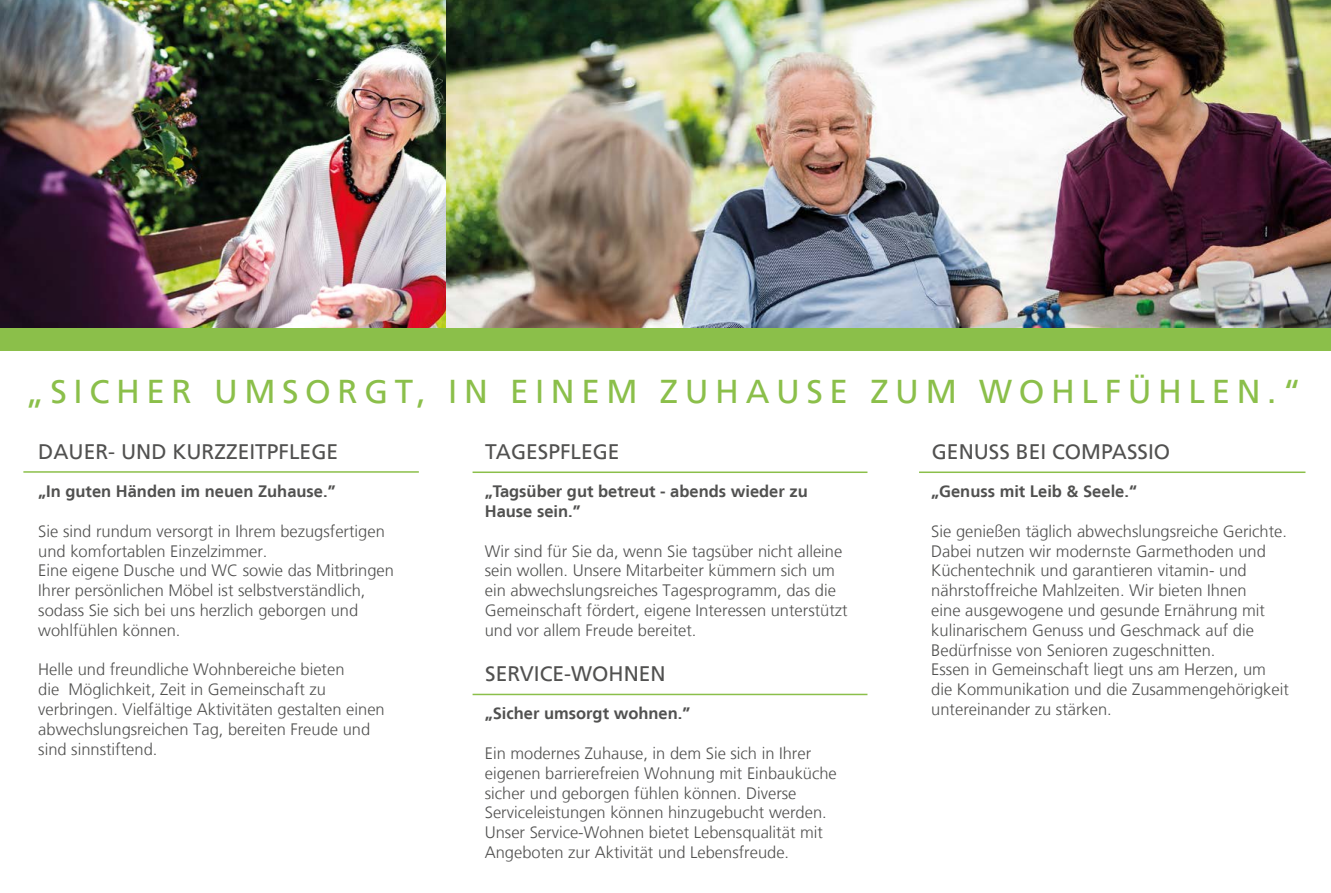
<style>
.page{position:relative;width:1331px;height:893px;background:#fff}
.page>*{position:absolute;margin:0;border:0;box-sizing:border-box;transform-origin:0 0}
.t1{font:33px "Frutiger LT";letter-spacing:.2em;color:#8bbf4a}
.t2{font:21px "Frutiger LT";color:#515150}
.t3{font:300 16.5px/19.8px "Frutiger LT";color:#515150}
.t4{font:700 16.5px/19.8px "Frutiger LT";color:#515150}
</style>
<div class="page">
<img style="left:0;top:0;width:446px;height:328px">
<hr style="left:23px;top:471px;width:396px;height:2px;background:#8bbf4a">
<hr style="left:473px;top:471px;width:394px;height:2px;background:#8bbf4a">
<img style="left:446px;top:0;width:885px;height:328px">
<div style="left:0;top:328px;width:1331px;height:23px;background:#8bbf4a"></div>
<hr style="left:919px;top:471px;width:386px;height:2px;background:#8bbf4a">
<hr style="left:473px;top:694px;width:394px;height:1px;background:#8bbf4a">
<h1 class="t1" style="left:26px;top:372px;width:1277px">„SICHER UMSORGT, IN EINEM ZUHAUSE ZUM WOHLFÜHLEN.“</h1>
<p class="t2" style="left:38px;top:439px;width:301px">DAUER- UND KURZZEITPFLEGE</p>
<p class="t4" style="left:38px;top:482px;width:299px">„In guten Händen im neuen Zuhause.”</p>
<p class="t3" style="left:38px;top:521px;width:357px">Sie sind rundum versorgt in Ihrem bezugsfertigen und komfortablen Einzelzimmer.<br>Eine eigene Dusche und WC sowie das Mitbringen Ihrer persönlichen Möbel ist selbstverständlich, sodass Sie sich bei uns herzlich geborgen und wohlfühlen können.</p>
<p class="t3" style="left:38px;top:660px;width:348px">Helle und freundliche Wohnbereiche bieten<br>die Möglichkeit, Zeit in Gemeinschaft zu verbringen. Vielfältige Aktivitäten gestalten einen abwechslungsreichen Tag, bereiten Freude und sind sinnstiftend.</p>
<p class="t2" style="left:485px;top:439px;width:136px">TAGESPFLEGE</p>
<p class="t2" style="left:932px;top:439px;width:240px">GENUSS BEI COMPASSIO</p>
<p class="t4" style="left:485px;top:482px;width:325px">„Tagsüber gut betreut - abends wieder zu<br>Hause sein.”</p>
<p class="t3" style="left:485px;top:541px;width:365px">Wir sind für Sie da, wenn Sie tagsüber nicht alleine sein wollen. Unsere Mitarbeiter kümmern sich um ein abwechslungsreiches Tagesprogramm, das die Gemeinschaft fördert, eigene Interessen unterstützt und vor allem Freude bereitet.</p>
<p class="t4" style="left:931px;top:482px;width:207px">„Genuss mit Leib &amp; Seele.“</p>
<p class="t3" style="left:931px;top:521px;width:359px">Sie genießen täglich abwechslungsreiche Gerichte.<br>Dabei nutzen wir modernste Garmethoden und Küchentechnik und garantieren vitamin- und nährstoffreiche Mahlzeiten. Wir bieten Ihnen<br>eine ausgewogene und gesunde Ernährung mit kulinarischem Genuss und Geschmack auf die Bedürfnisse von Senioren zugeschnitten.<br>Essen in Gemeinschaft liegt uns am Herzen, um die Kommunikation und die Zusammengehörigkeit untereinander zu stärken.</p>
<p class="t2" style="left:485px;top:661px;width:182px">SERVICE-WOHNEN</p>
<p class="t4" style="left:485px;top:704px;width:207px">„Sicher umsorgt wohnen.”</p>
<p class="t3" style="left:485px;top:744px;width:354px">Ein modernes Zuhause, in dem Sie sich in Ihrer eigenen barrierefreien Wohnung mit Einbauküche sicher und geborgen fühlen können. Diverse Serviceleistungen können hinzugebucht werden.<br>Unser Service-Wohnen bietet Lebensqualität mit Angeboten zur Aktivität und Lebensfreude.</p>
</div>
